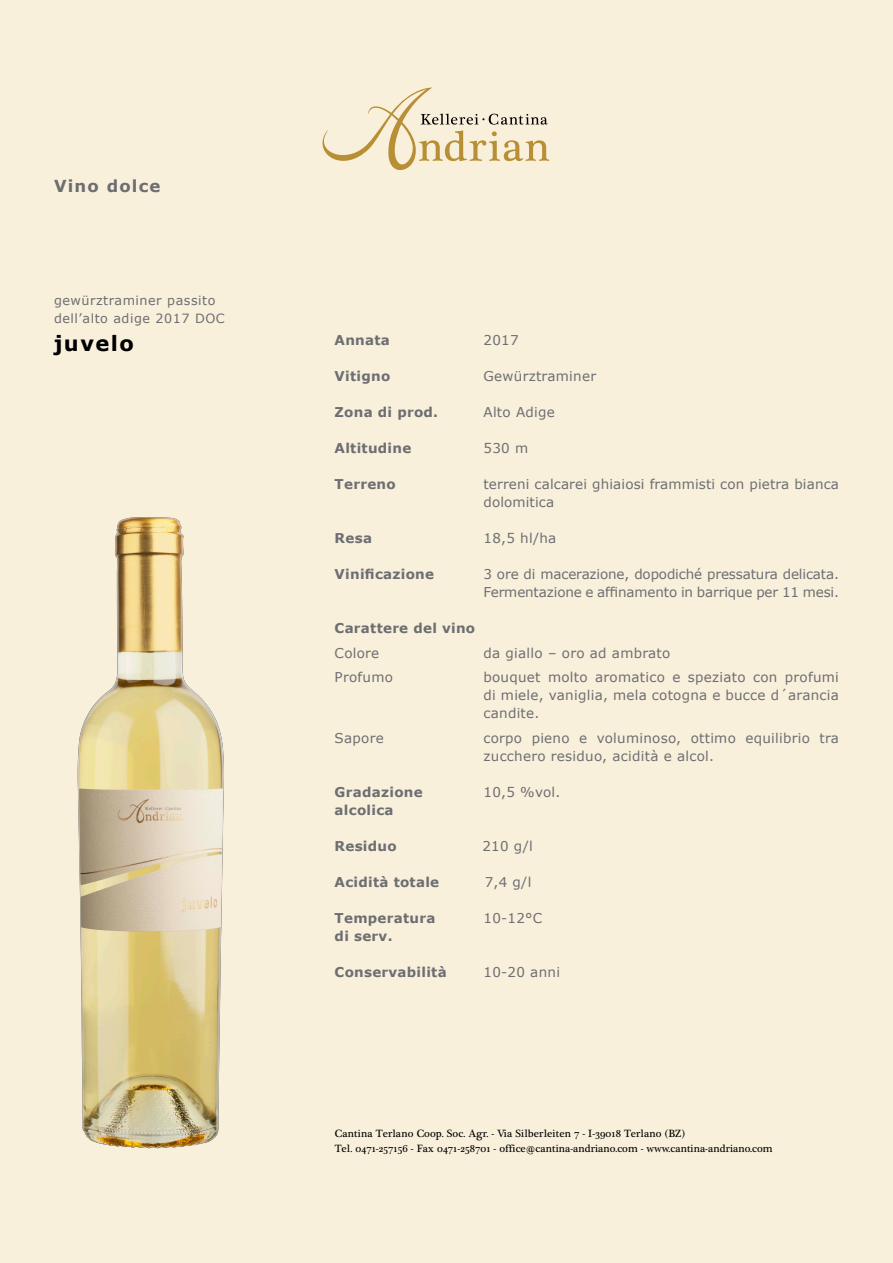
<style>
.page{position:relative;width:893px;height:1263px;background:#f9f0dc}
.page>*{position:absolute;margin:0;border:0;box-sizing:border-box;transform-origin:0 0}
.t1{font:700 21px "Verdana";letter-spacing:.07em;color:#000}
.t2{font:700 16.5px "Verdana";letter-spacing:.07em;color:#6d6e71}
.t3{font:13.5px/18px "Verdana";letter-spacing:.02em;color:#6d6e71}
.t4{font:700 13.5px "Verdana";letter-spacing:.02em;color:#6d6e71}
.t5{font:13.5px/18px "Verdana";letter-spacing:-.01em;color:#6d6e71}
.t6{font:12.75px/18px "Verdana";letter-spacing:.04em;color:#6d6e71}
.t7{font:10.8px/15px "Plantagenet Cherokee";letter-spacing:.01em;color:#000}
</style>
<div class="page">
<svg style="left:322px;top:87px;width:227px;height:83px"></svg>
<img style="left:77px;top:517px;width:147px;height:632px">
<p class="t2" style="left:54px;top:175px;width:108px">Vino dolce</p>
<p class="t6" style="left:54px;top:291px;width:172px">gewürztraminer passito dell’alto adige 2017 DOC</p>
<h1 class="t1" style="left:54px;top:330px;width:81px">juvelo</h1>
<p class="t4" style="left:335px;top:332px;width:57px">Annata</p>
<p class="t3" style="left:483px;top:331px;width:37px">2017</p>
<p class="t4" style="left:335px;top:368px;width:57px">Vitigno</p>
<p class="t3" style="left:483px;top:367px;width:114px">Gewürztraminer</p>
<p class="t4" style="left:335px;top:404px;width:105px">Zona di prod.</p>
<p class="t3" style="left:483px;top:403px;width:73px">Alto Adige</p>
<p class="t4" style="left:335px;top:440px;width:78px">Altitudine</p>
<p class="t3" style="left:483px;top:439px;width:46px">530 m</p>
<p class="t4" style="left:335px;top:476px;width:63px">Terreno</p>
<p class="t3" style="left:483px;top:475px;width:357px">terreni calcarei ghiaiosi frammisti con pietra bianca dolomitica</p>
<p class="t4" style="left:335px;top:530px;width:39px">Resa</p>
<p class="t3" style="left:483px;top:529px;width:74px">18,5 hl/ha</p>
<p class="t4" style="left:335px;top:566px;width:101px">Vinificazione</p>
<p class="t5" style="left:483px;top:565px;width:357px">3 ore di macerazione, dopodiché pressatura delicata.<br>Fermentazione e affinamento in barrique per 11 mesi.</p>
<p class="t4" style="left:335px;top:620px;width:142px">Carattere del vino</p>
<p class="t3" style="left:335px;top:643px;width:46px">Colore</p>
<p class="t3" style="left:483px;top:643px;width:188px">da giallo – oro ad ambrato</p>
<p class="t3" style="left:335px;top:668px;width:60px">Profumo</p>
<p class="t3" style="left:483px;top:668px;width:357px;text-align:justify">bouquet molto aromatico e speziato con profumi di miele, vaniglia, mela cotogna e bucce d´arancia candite.</p>
<p class="t3" style="left:335px;top:728px;width:51px">Sapore</p>
<p class="t3" style="left:483px;top:728px;width:357px">corpo pieno e voluminoso, ottimo equilibrio tra zucchero residuo, acidità e alcol.</p>
<p class="t4" style="left:335px;top:783px;width:90px">Gradazione</p>
<p class="t3" style="left:483px;top:782px;width:79px">10,5 %vol.</p>
<p class="t4" style="left:335px;top:801px;width:60px">alcolica</p>
<p class="t4" style="left:335px;top:837px;width:64px">Residuo</p>
<p class="t3" style="left:514px;top:836px;width:20px">g/l</p>
<p class="t4" style="left:335px;top:873px;width:106px">Acidità totale</p>
<p class="t3" style="left:493px;top:872px;width:39px">,4 g/l</p>
<p class="t4" style="left:335px;top:909px;width:102px">Temperatura</p>
<p class="t3" style="left:483px;top:908px;width:60px">10-12°C</p>
<p class="t4" style="left:335px;top:927px;width:59px">di serv.</p>
<p class="t4" style="left:335px;top:963px;width:114px">Conservabilità</p>
<p class="t3" style="left:483px;top:962px;width:78px">10-20 anni</p>
<p class="t7" style="left:335px;top:1126px;width:439px">Cantina Terlano Coop. Soc. Agr. - Via Silberleiten 7 - I-39018 Terlano (BZ)<br>Tel. 0471-257156 - Fax 0471-258701 - office@cantina-andriano.com - www.cantina-andriano.com</p>
</div>
